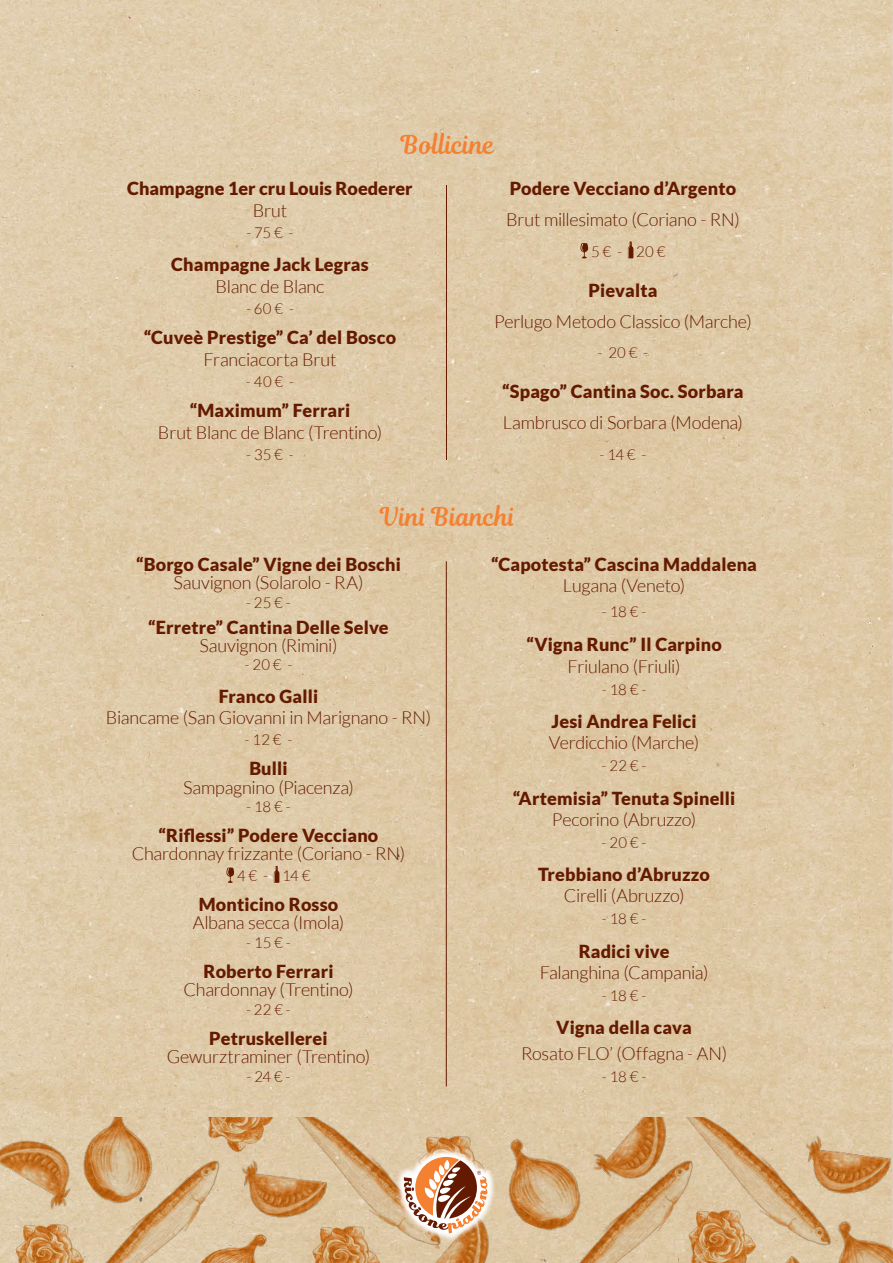
<style>
.page{position:relative;width:893px;height:1263px;background:#fff}
.page>*{position:absolute;margin:0;border:0;box-sizing:border-box;transform-origin:0 0}
.t1{font:25.5px "Magnolia Script";color:#f48031;scale:.95 1}
.t2{font:300 18px/30.9px "Lato";letter-spacing:-.015em;color:#641a00;text-align:center}
.t3{font:900 18px/21.3px "Lato";letter-spacing:.01em;color:#641a00;text-align:center}
.t4{font:300 15px "Lato";letter-spacing:-.005em;color:#641a00}
.s1{font-weight:300}
.s2{font-weight:900}
</style>
<div class="page">
<img style="left:0;top:0;width:893px;height:1263px">
<img style="left:202px;top:1117px;width:39px;height:29px">
<img style="left:12px;top:1226px;width:42px;height:37px">
<img style="left:509px;top:1258px;width:18px;height:5px">
<img style="left:454px;top:1122px;width:38px;height:20px">
<img style="left:54px;top:1146px;width:187px;height:117px">
<img style="left:527px;top:1202px;width:104px;height:61px">
<img style="left:241px;top:1117px;width:213px;height:146px">
<img style="left:631px;top:1117px;width:213px;height:146px">
<img style="left:191px;top:1232px;width:79px;height:31px">
<img style="left:483px;top:1132px;width:118px;height:109px">
<img style="left:819px;top:1214px;width:74px;height:49px">
<img style="left:599px;top:1258px;width:79px;height:5px">
<img style="left:60px;top:1117px;width:118px;height:102px">
<img style="left:229px;top:1146px;width:103px;height:80px">
<img style="left:0;top:1120px;width:94px;height:106px">
<img style="left:793px;top:1122px;width:100px;height:80px">
<img style="left:399px;top:1199px;width:110px;height:64px">
<img style="left:735px;top:1239px;width:82px;height:24px">
<img style="left:575px;top:1117px;width:111px;height:85px">
<div style="left:0;top:985px;width:893px;height:132px;background:#dec9a7"></div>
<img style="left:390px;top:1142px;width:112px;height:105px">
<svg style="left:404px;top:1157px;width:84px;height:76px"></svg>
<svg style="left:580px;top:243px;width:8px;height:15px"></svg>
<svg style="left:628px;top:241px;width:5px;height:17px"></svg>
<hr style="left:446px;top:185px;width:1px;height:275px;background:#641a00">
<hr style="left:446px;top:561px;width:1px;height:525px;background:#641a00">
<svg style="left:226px;top:867px;width:8px;height:16px"></svg>
<svg style="left:274px;top:866px;width:5px;height:17px"></svg>
<p class="t1" style="left:401px;top:126px;width:100px">Bollicine</p>
<p class="t3" style="left:127px;top:178px;width:287px">Champagne 1er cru Louis Roederer<br><span class="s1">Brut</span></p>
<p class="t4" style="left:246px;top:224px;width:49px">- 75 € -</p>
<p class="t3" style="left:171px;top:254px;width:199px">Champagne Jack Legras</p>
<p class="t2" style="left:216px;top:271px;width:110px">Blanc de Blanc</p>
<p class="t4" style="left:246px;top:300px;width:49px">- 60 € -</p>
<p class="t3" style="left:144px;top:327px;width:254px">“Cuveè Prestige” Ca’ del Bosco<br><span class="s1">Franciacorta Brut</span></p>
<p class="t4" style="left:246px;top:373px;width:50px">- 40 € -</p>
<p class="t2" style="left:158px;top:400px;width:226px;line-height:21.3px"><span class="s2">“Maximum” Ferrari<br></span>Brut Blanc de Blanc (Trentino)</p>
<p class="t4" style="left:246px;top:446px;width:49px">- 35 € -</p>
<p class="t2" style="left:506px;top:173px;width:235px;text-align:left"><span class="s2">Podere Vecciano d’Argento<br></span>Brut millesimato (Coriano - RN)</p>
<p class="t4" style="left:591px;top:243px;width:76px">5 € - 20 €</p>
<p class="t2" style="left:494px;top:275px;width:259px"><span class="s2">Pievalta<br></span>Perlugo Metodo Classico (Marche)</p>
<p class="t4" style="left:598px;top:345px;width:52px">- 20 € -</p>
<p class="t2" style="left:502px;top:376px;width:243px;text-align:left"><span class="s2">“Spago” Cantina Soc. Sorbara<br></span>Lambrusco di Sorbara (Modena)</p>
<p class="t4" style="left:599px;top:446px;width:48px">- 14 € -</p>
<p class="t1" style="left:380px;top:498px;width:144px">Vini Bianchi</p>
<p class="t3" style="left:136px;top:554px;width:266px">“Borgo Casale” Vigne dei Boschi</p>
<p class="t2" style="left:173px;top:567px;width:192px">Sauvignon (Solarolo - RA)</p>
<p class="t4" style="left:246px;top:595px;width:46px">- 25 € -</p>
<p class="t3" style="left:148px;top:618px;width:242px;line-height:18px">“Erretre” Cantina Delle Selve<br><span class="s1">Sauvignon (Rimini)</span></p>
<p class="t4" style="left:245px;top:657px;width:49px">- 20 € -</p>
<p class="t3" style="left:219px;top:686px;width:101px">Franco Galli</p>
<p class="t2" style="left:106px;top:703px;width:327px">Biancame (San Giovanni in Marignano - RN)</p>
<p class="t4" style="left:245px;top:732px;width:49px">- 12 € -</p>
<p class="t3" style="left:249px;top:758px;width:40px">Bulli</p>
<p class="t2" style="left:183px;top:772px;width:172px">Sampagnino (Piacenza)</p>
<p class="t4" style="left:246px;top:799px;width:46px">- 18 € -</p>
<p class="t3" style="left:159px;top:825px;width:221px">“Riflessi” Podere Vecciano</p>
<p class="t2" style="left:132px;top:838px;width:275px">Chardonnay frizzante (Coriano - RN)</p>
<p class="t4" style="left:237px;top:868px;width:75px">4 € - 14 €</p>
<p class="t3" style="left:199px;top:894px;width:141px">Monticino Rosso</p>
<p class="t2" style="left:193px;top:907px;width:153px">Albana secca (Imola)</p>
<p class="t4" style="left:246px;top:935px;width:46px">- 15 € -</p>
<p class="t3" style="left:204px;top:961px;width:131px">Roberto Ferrari</p>
<p class="t2" style="left:184px;top:974px;width:171px">Chardonnay (Trentino)</p>
<p class="t4" style="left:246px;top:1002px;width:46px">- 22 € -</p>
<p class="t3" style="left:209px;top:1027px;width:120px">Petruskellerei</p>
<p class="t2" style="left:167px;top:1041px;width:205px">Gewurztraminer (Trentino)</p>
<p class="t4" style="left:246px;top:1068px;width:46px">- 24 € -</p>
<p class="t3" style="left:491px;top:554px;width:267px">“Capotesta” Cascina Maddalena</p>
<p class="t2" style="left:563px;top:571px;width:124px">Lugana (Veneto)</p>
<p class="t4" style="left:602px;top:603px;width:46px">- 18 € -</p>
<p class="t3" style="left:526px;top:634px;width:197px">“Vigna Runc” Il Carpino</p>
<p class="t2" style="left:568px;top:651px;width:114px">Friulano (Friuli)</p>
<p class="t4" style="left:602px;top:681px;width:46px">- 18 € -</p>
<p class="t3" style="left:552px;top:710px;width:147px">Jesi Andrea Felici</p>
<p class="t2" style="left:549px;top:727px;width:152px">Verdicchio (Marche)</p>
<p class="t4" style="left:602px;top:758px;width:46px">- 22 € -</p>
<p class="t3" style="left:513px;top:787px;width:224px">“Artemisia” Tenuta Spinelli</p>
<p class="t2" style="left:552px;top:804px;width:146px">Pecorino (Abruzzo)</p>
<p class="t4" style="left:602px;top:834px;width:46px">- 20 € -</p>
<p class="t3" style="left:538px;top:863px;width:173px">Trebbiano d’Abruzzo</p>
<p class="t2" style="left:564px;top:880px;width:122px">Cirelli (Abruzzo)</p>
<p class="t4" style="left:602px;top:911px;width:46px">- 18 € -</p>
<p class="t3" style="left:579px;top:940px;width:92px">Radici vive</p>
<p class="t2" style="left:540px;top:957px;width:170px">Falanghina (Campania)</p>
<p class="t4" style="left:602px;top:987px;width:46px">- 18 € -</p>
<p class="t3" style="left:556px;top:1016px;width:137px">Vigna della cava</p>
<p class="t2" style="left:521px;top:1038px;width:207px">Rosato FLO’ (Offagna - AN)</p>
<p class="t4" style="left:602px;top:1068px;width:46px">- 18 € -</p>
</div>
